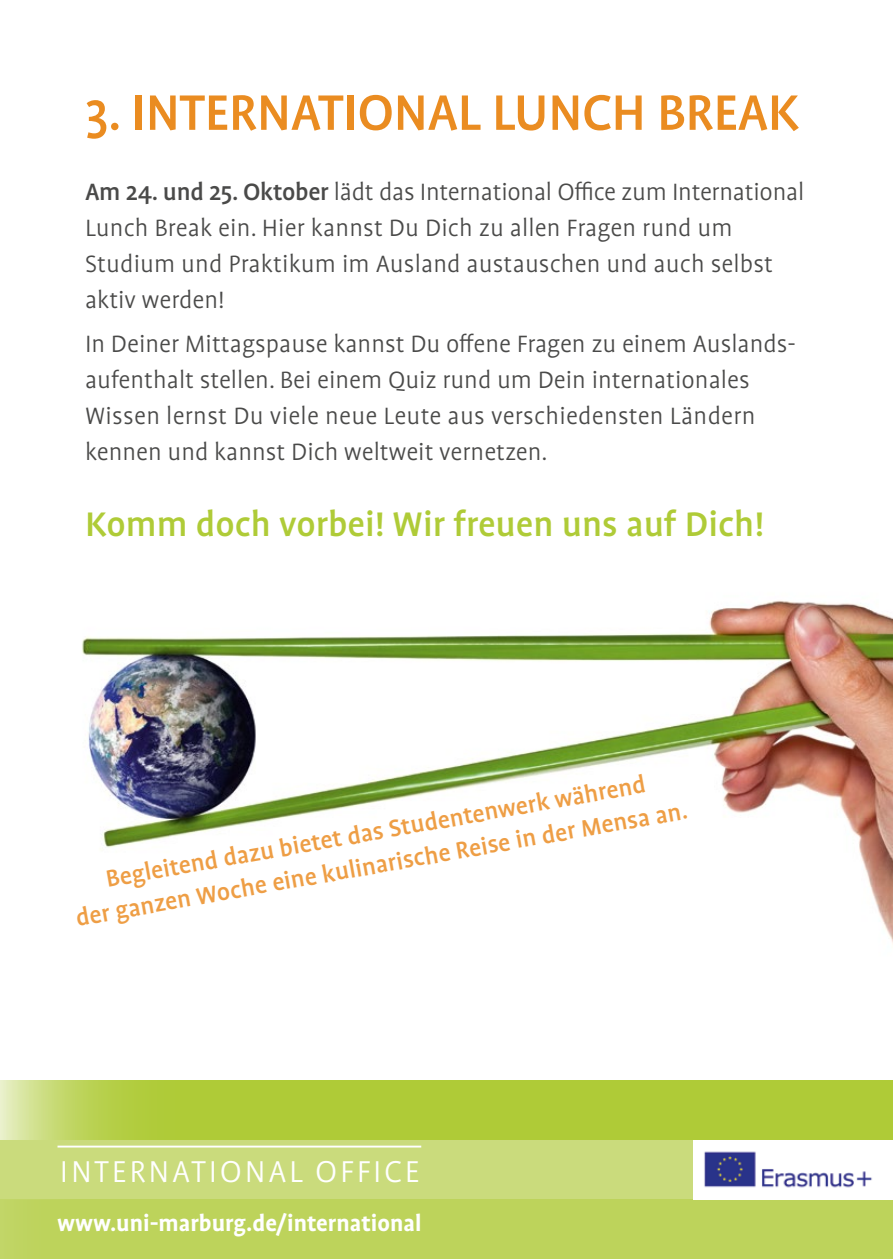
<style>
.page{position:relative;width:893px;height:1259px;background:#fff}
.page>*{position:absolute;margin:0;border:0;box-sizing:border-box;transform-origin:0 0}
.t1{font:500 57px "Profile Pro";letter-spacing:-.01em;color:#ea8c21}
.t2{font:500 39px "Profile Pro";color:#afcb37}
.t3{font:300 34.5px "Profile Pro";letter-spacing:.08em;color:#fff}
.t4{font:300 27px/36px "Profile Pro";color:#4a4a49}
.t5{font:500 27px/33px "Profile Pro";color:#ee9e45;text-align:center}
.t6{font:700 25.5px "Profile Pro";color:#fff}
.s1{font-weight:500}
</style>
<div class="page">
<img style="left:82px;top:600px;width:811px;height:344px">
<div style="left:0;top:1080px;width:893px;height:60px;background:#afcb37"></div>
<div style="left:0;top:1140px;width:893px;height:59px;background:#cadb7c"></div>
<div style="left:0;top:1199px;width:893px;height:60px;background:#bdd35b"></div>
<hr style="left:58px;top:1145px;width:363px;height:2px;background:#fff">
<div style="left:694px;top:1140px;width:199px;height:59px;background:#fff"></div>
<img style="left:704px;top:1151px;width:168px;height:37px">
<h1 class="t1" style="left:85px;top:80px;width:716px">3. INTERNATIONAL LUNCH BREAK</h1>
<p class="t4" style="left:85px;top:175px;width:721px"><span class="s1">Am 24. und 25. Oktober</span> lädt das International Office zum International Lunch Break ein. Hier kannst Du Dich zu allen Fragen rund um Studium und Praktikum im Ausland austauschen und auch selbst aktiv werden!</p>
<p class="t4" style="left:85px;top:327px;width:712px">In Deiner Mittagspause kannst Du offene Fragen zu einem Auslands&shy;aufenthalt stellen. Bei einem Quiz rund um Dein internationales Wissen lernst Du viele neue Leute aus verschiedensten Ländern kennen und kannst Dich weltweit vernetzen.</p>
<h2 class="t2" style="left:85px;top:502px;width:680px">Komm doch vorbei! Wir freuen uns auf Dich!</h2>
<p class="t5" style="left:68px;top:870px;width:622px;rotate:-10deg">Begleitend dazu bietet das Studentenwerk während<br>der ganzen Woche eine kulinarische Reise in der Mensa an.</p>
<p class="t3" style="left:60px;top:1152px;width:361px">INTERNATIONAL OFFICE</p>
<p class="t6" style="left:58px;top:1207px;width:365px">www.uni-marburg.de/international</p>
<p class="t6" style="left:111px;top:1207px;width:329px">w.uni-marburg.de/international</p>
</div>
